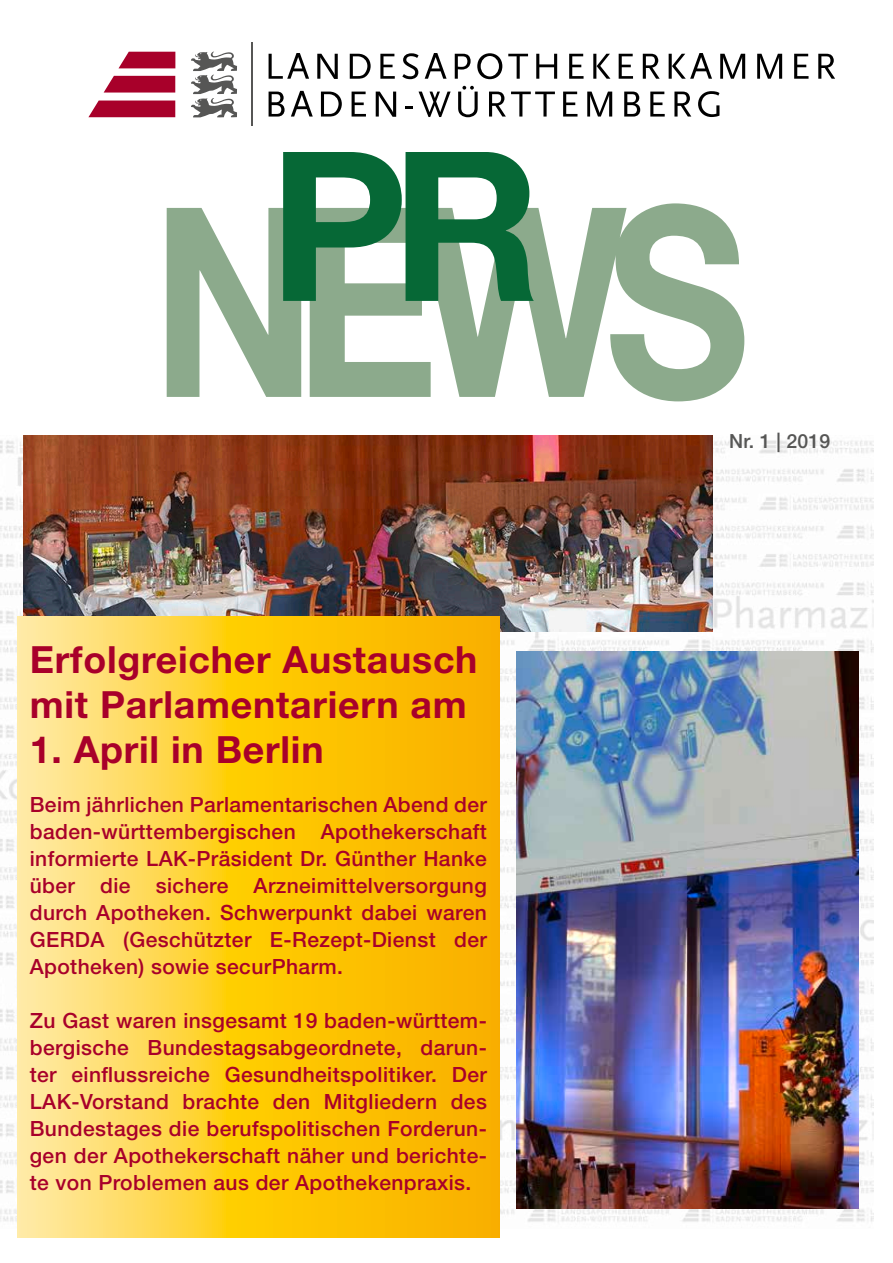
<style>
.page{position:relative;width:893px;height:1263px;background:#fff}
.page>*{position:absolute;margin:0;border:0;box-sizing:border-box;transform-origin:0 0}
.t1{font:700 208.5px "Helvetica Neue LT Std";color:#066836}
.t2{font:700 37.5px/45px "Helvetica Neue LT Std";letter-spacing:.02em;color:#a8002a}
.t3{font:500 21px/27px "Helvetica Neue LT Std";letter-spacing:.02em;color:#a8002a;text-align:justify}
.t4{font:500 19.5px "Helvetica Neue LT Std";letter-spacing:.01em;color:#565655}
</style>
<div class="page">
<img style="left:0;top:435px;width:873px;height:787px">
<svg style="left:167px;top:203px;width:577px;height:198px;fill:#8caa8c"></svg>
<hr style="left:251px;top:43px;width:1px;height:83px;background:#565655">
<svg style="left:88px;top:101px;width:87px;height:16px"></svg>
<svg style="left:104px;top:76px;width:71px;height:17px"></svg>
<svg style="left:118px;top:52px;width:57px;height:16px"></svg>
<svg style="left:191px;top:52px;width:46px;height:65px"></svg>
<svg style="left:269px;top:92px;width:16px;height:25px"></svg>
<svg style="left:291px;top:91px;width:22px;height:26px"></svg>
<svg style="left:321px;top:92px;width:21px;height:25px"></svg>
<svg style="left:352px;top:92px;width:14px;height:25px"></svg>
<svg style="left:376px;top:92px;width:20px;height:25px"></svg>
<svg style="left:406px;top:92px;width:45px;height:25px"></svg>
<svg style="left:458px;top:86px;width:20px;height:31px"></svg>
<svg style="left:489px;top:92px;width:66px;height:25px"></svg>
<svg style="left:563px;top:92px;width:14px;height:25px"></svg>
<svg style="left:587px;top:92px;width:25px;height:25px"></svg>
<svg style="left:624px;top:92px;width:16px;height:25px"></svg>
<svg style="left:650px;top:92px;width:15px;height:25px"></svg>
<svg style="left:674px;top:92px;width:17px;height:25px"></svg>
<svg style="left:698px;top:91px;width:21px;height:26px"></svg>
<svg style="left:269px;top:53px;width:40px;height:26px"></svg>
<svg style="left:317px;top:54px;width:21px;height:25px"></svg>
<svg style="left:350px;top:54px;width:21px;height:25px"></svg>
<svg style="left:380px;top:54px;width:15px;height:25px"></svg>
<svg style="left:402px;top:53px;width:17px;height:26px"></svg>
<svg style="left:425px;top:53px;width:22px;height:26px"></svg>
<svg style="left:455px;top:54px;width:16px;height:25px"></svg>
<svg style="left:477px;top:53px;width:25px;height:26px"></svg>
<svg style="left:508px;top:54px;width:20px;height:25px"></svg>
<svg style="left:536px;top:54px;width:21px;height:25px"></svg>
<svg style="left:569px;top:54px;width:15px;height:25px"></svg>
<svg style="left:593px;top:54px;width:17px;height:25px"></svg>
<svg style="left:619px;top:54px;width:14px;height:25px"></svg>
<svg style="left:643px;top:54px;width:17px;height:25px"></svg>
<svg style="left:669px;top:53px;width:43px;height:26px"></svg>
<svg style="left:720px;top:54px;width:25px;height:25px"></svg>
<svg style="left:757px;top:54px;width:25px;height:25px"></svg>
<svg style="left:794px;top:54px;width:14px;height:25px"></svg>
<svg style="left:818px;top:54px;width:17px;height:25px"></svg>
<img style="left:23px;top:436px;width:690px;height:195px">
<img style="left:516px;top:652px;width:343px;height:557px">
<svg style="left:17px;top:617px;width:483px;height:620px"></svg>
<h1 class="t1" style="left:269px;top:98px;width:274px">PR</h1>
<h2 class="t2" style="left:30px;top:636px;width:449px">Erfolgreicher Austausch mit Parlamentariern am</h2>
<h2 class="t2" style="left:30px;top:726px;width:295px">1. April in Berlin</h2>
<p class="t3" style="left:30px;top:790px;width:459px">Beim jährlichen Parlamentarischen Abend der baden-württembergischen Apothekerschaft informierte LAK-Präsident Dr. Günther Hanke über die sichere Arzneimittelversorgung durch Apotheken. Schwerpunkt dabei waren GERDA (Geschützter E-Rezept-Dienst der Apotheken) sowie securPharm.</p>
<p class="t3" style="left:30px;top:1007px;width:459px">Zu Gast waren insgesamt 19 baden-württem&shy;bergische Bundestagsabgeordnete, darun&shy;ter einflussreiche Gesundheitspolitiker. Der LAK-Vorstand brachte den Mitgliedern des Bundestages die berufspolitischen Forderun&shy;gen der Apothekerschaft näher und berichte&shy;te von Problemen aus der Apothekenpraxis.</p>
<p class="t4" style="left:729px;top:430px;width:103px">Nr. 1 | 2019</p>
</div>
